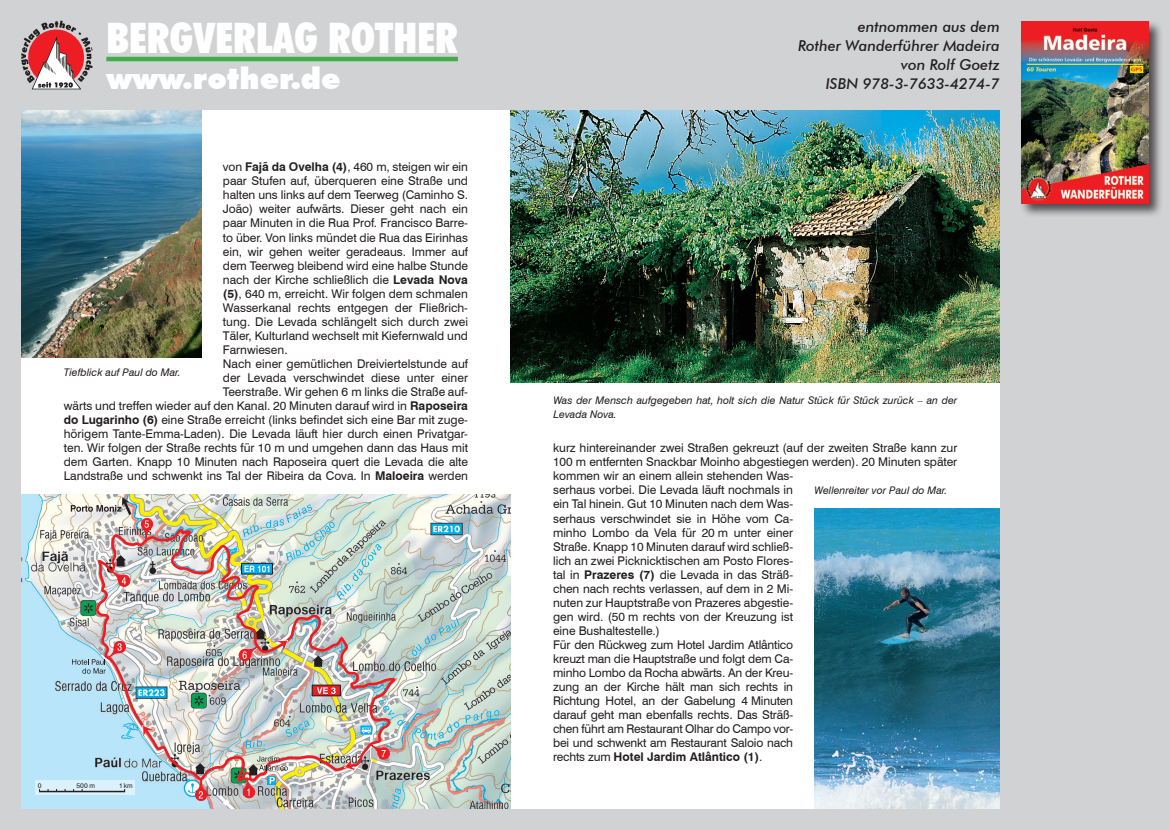
<style>
.page{position:relative;width:1170px;height:830px;background:#fff}
.page>*{position:absolute;margin:0;border:0;box-sizing:border-box;transform-origin:0 0}
.t1{font:900 condensed 42px "Futura BT";color:#fff}
.t2{font:900 30px "Futura BT";color:#fff}
.t3{font:italic 500 15px/18.9px "Futura BT";color:#231f20;text-align:right}
.t4{font:12px/14.1px "Swiss 721 BT";letter-spacing:-.005em;color:#231f20}
.t5{font:italic 10.5px/14.1px "Swiss 721 BT";color:#231f20}
.t6{font:6.75px "Helvetica";color:#231f20}
.s1{font-weight:700}
</style>
<div class="page">
<div style="left:0;top:0;width:1169px;height:829px;background:#d1d2d4"></div>
<svg style="left:21px;top:21px;width:72px;height:68px"></svg>
<hr style="left:106px;top:57px;width:352px;height:4px;background:#40ae49">
<div style="left:1019px;top:19px;width:143px;height:199px;background:#231f20;opacity:.75"></div>
<img style="left:1020px;top:21px;width:128px;height:182px">
<div style="left:21px;top:110px;width:978px;height:698px;background:#fff"></div>
<img style="left:510px;top:110px;width:489px;height:272px">
<img style="left:21px;top:494px;width:489px;height:314px">
<img style="left:95px;top:527px;width:302px;height:256px">
<svg style="left:255px;top:628px;width:11px;height:11px"></svg>
<svg style="left:277px;top:639px;width:11px;height:11px"></svg>
<svg style="left:142px;top:724px;width:11px;height:12px"></svg>
<div style="left:243px;top:771px;width:8px;height:9px;border:2px solid #ee1d23;border-radius:50%"></div>
<svg style="left:371px;top:744px;width:19px;height:15px"></svg>
<svg style="left:238px;top:646px;width:20px;height:15px"></svg>
<div style="left:141px;top:517px;width:12px;height:13px;border:1px solid #ee1d23;border-radius:50%"></div>
<svg style="left:142px;top:520px;width:9px;height:19px"></svg>
<div style="left:195px;top:788px;width:12px;height:12px;border:1px solid #ee1d23;border-radius:50%"></div>
<svg style="left:196px;top:779px;width:10px;height:19px"></svg>
<div style="left:243px;top:785px;width:12px;height:13px;border:1px solid #ee1d23;border-radius:5px"></div>
<svg style="left:344px;top:759px;width:11px;height:11px"></svg>
<svg style="left:195px;top:762px;width:10px;height:11px"></svg>
<svg style="left:112px;top:555px;width:19px;height:32px"></svg>
<svg style="left:71px;top:497px;width:60px;height:17px"></svg>
<svg style="left:313px;top:655px;width:10px;height:11px"></svg>
<svg style="left:314px;top:686px;width:25px;height:8px"></svg>
<svg style="left:317px;top:687px;width:18px;height:6px"></svg>
<div style="left:241px;top:563px;width:31px;height:10px;background:#00aeef"></div>
<div style="left:241px;top:562px;width:32px;height:12px;border:1px solid #231f20"></div>
<svg style="left:244px;top:565px;width:25px;height:7px"></svg>
<svg style="left:360px;top:725px;width:12px;height:9px"></svg>
<svg style="left:244px;top:755px;width:44px;height:40px;background:#b8a197"></svg>
<svg style="left:72px;top:640px;width:55px;height:33px;background:#bcb8c4"></svg>
<svg style="left:35px;top:780px;width:100px;height:14px"></svg>
<hr style="left:39px;top:790px;width:86px;height:1px;background:#231f20">
<img style="left:814px;top:508px;width:185px;height:300px">
<img style="left:21px;top:110px;width:181px;height:247px">
<h1 class="t1" style="left:106px;top:12px;width:353px">BERGVERLAG ROTHER</h1>
<h2 class="t2" style="left:106px;top:60px;width:236px">www.rother.de</h2>
<p class="t4" style="left:223px;top:160px;width:246px">von <span class="s1">Fajã da Ovelha (4)</span>, 460 m, steigen wir ein</p>
<p class="t4" style="left:223px;top:174px;width:246px">paar Stufen auf, überqueren eine Straße und</p>
<p class="t4" style="left:223px;top:188px;width:246px">halten uns links auf dem Teerweg (Caminho S.</p>
<p class="t4" style="left:223px;top:202px;width:246px">João) weiter aufwärts. Dieser geht nach ein</p>
<p class="t4" style="left:223px;top:216px;width:246px">paar Minuten in die Rua Prof. Francisco Barre-</p>
<p class="t4" style="left:223px;top:230px;width:246px">to über. Von links mündet die Rua das Eirinhas</p>
<p class="t4" style="left:223px;top:244px;width:246px">ein, wir gehen weiter geradeaus. Immer auf</p>
<p class="t4" style="left:223px;top:258px;width:246px">dem Teerweg bleibend wird eine halbe Stunde</p>
<p class="t4" style="left:223px;top:272px;width:246px">nach der Kirche schließlich die <span class="s1">Levada Nova</span></p>
<p class="t4" style="left:223px;top:286px;width:246px"><span class="s1">(5)</span>, 640 m, erreicht. Wir folgen dem schmalen</p>
<p class="t4" style="left:223px;top:300px;width:246px">Wasserkanal rechts entgegen der Fließrich-</p>
<p class="t4" style="left:223px;top:314px;width:246px">tung. Die Levada schlängelt sich durch zwei</p>
<p class="t4" style="left:223px;top:328px;width:246px">Täler, Kulturland wechselt mit Kiefernwald und</p>
<p class="t4" style="left:223px;top:342px;width:66px">Farnwiesen.</p>
<p class="t4" style="left:223px;top:356px;width:246px">Nach einer gemütlichen Dreiviertelstunde auf</p>
<p class="t4" style="left:223px;top:370px;width:246px">der Levada verschwindet diese unter einer</p>
<p class="t4" style="left:223px;top:384px;width:246px">Teerstraße. Wir gehen 6 m links die Straße auf-</p>
<p class="t4" style="left:64px;top:398px;width:405px">wärts und treffen wieder auf den Kanal. 20 Minuten darauf wird in <span class="s1">Raposeira</span></p>
<p class="t4" style="left:64px;top:412px;width:405px"><span class="s1">do Lugarinho (6)</span> eine Straße erreicht (links befindet sich eine Bar mit zuge-</p>
<p class="t4" style="left:64px;top:426px;width:405px">hörigem Tante-Emma-Laden). Die Levada läuft hier durch einen Privatgar-</p>
<p class="t4" style="left:64px;top:440px;width:405px">ten. Wir folgen der Straße rechts für 10 m und umgehen dann das Haus mit</p>
<p class="t4" style="left:64px;top:454px;width:405px">dem Garten. Knapp 10 Minuten nach Raposeira quert die Levada die alte</p>
<p class="t4" style="left:64px;top:468px;width:405px">Landstraße und schwenkt ins Tal der Ribeira da Cova. In <span class="s1">Maloeira</span> werden</p>
<p class="t5" style="left:64px;top:365px;width:118px">Tiefblick auf Paul do Mar.</p>
<p class="t6" style="left:38px;top:781px;width:5px">0</p>
<p class="t6" style="left:76px;top:781px;width:20px">500 m</p>
<p class="t6" style="left:119px;top:781px;width:15px">1km</p>
<p class="t3" style="left:798px;top:17px;width:203px">entnommen aus dem<br>Rother Wanderführer Madeira von Rolf Goetz<br>ISBN 978-3-7633-4274-7</p>
<p class="t5" style="left:553px;top:393px;width:405px">Was der Mensch aufgegeben hat, holt sich die Natur Stück für Stück zurück – an der<br>Levada Nova.</p>
<p class="t4" style="left:553px;top:440px;width:406px">kurz hintereinander zwei Straßen gekreuzt (auf der zweiten Straße kann zur 100 m entfernten Snackbar Moinho abgestiegen werden). 20 Minuten später kommen wir an einem allein stehenden Was-<br>serhaus vorbei. Die Levada läuft nochmals in<br>ein Tal hinein. Gut 10 Minuten nach dem Was-<br>serhaus verschwindet sie in Höhe vom Ca-<br>minho Lombo da Vela für 20 m unter einer<br>Straße. Knapp 10 Minuten darauf wird schließ-<br>lich an zwei Picknicktischen am Posto Flores-<br>tal in <span class="s1">Prazeres (7)</span> die Levada in das Sträß-<br>chen nach rechts verlassen, auf dem in 2 Mi-<br>nuten zur Hauptstraße von Prazeres abgestie-<br>gen wird. (50 m rechts von der Kreuzung ist<br>eine Bushaltestelle.)<br>Für den Rückweg zum Hotel Jardim Atlântico<br>kreuzt man die Hauptstraße und folgt dem Ca-<br>minho Lombo da Rocha abwärts. An der Kreu-<br>zung an der Kirche hält man sich rechts in<br>Richtung Hotel, an der Gabelung 4 Minuten<br>darauf geht man ebenfalls rechts. Das Sträß-<br>chen führt am Restaurant Olhar do Campo vor-<br>bei und schwenkt am Restaurant Saloio nach<br>rechts zum <span class="s1">Hotel Jardim Atlântico (1)</span>.</p>
<p class="t5" style="left:814px;top:483px;width:134px">Wellenreiter vor Paul do Mar.</p>
</div>
